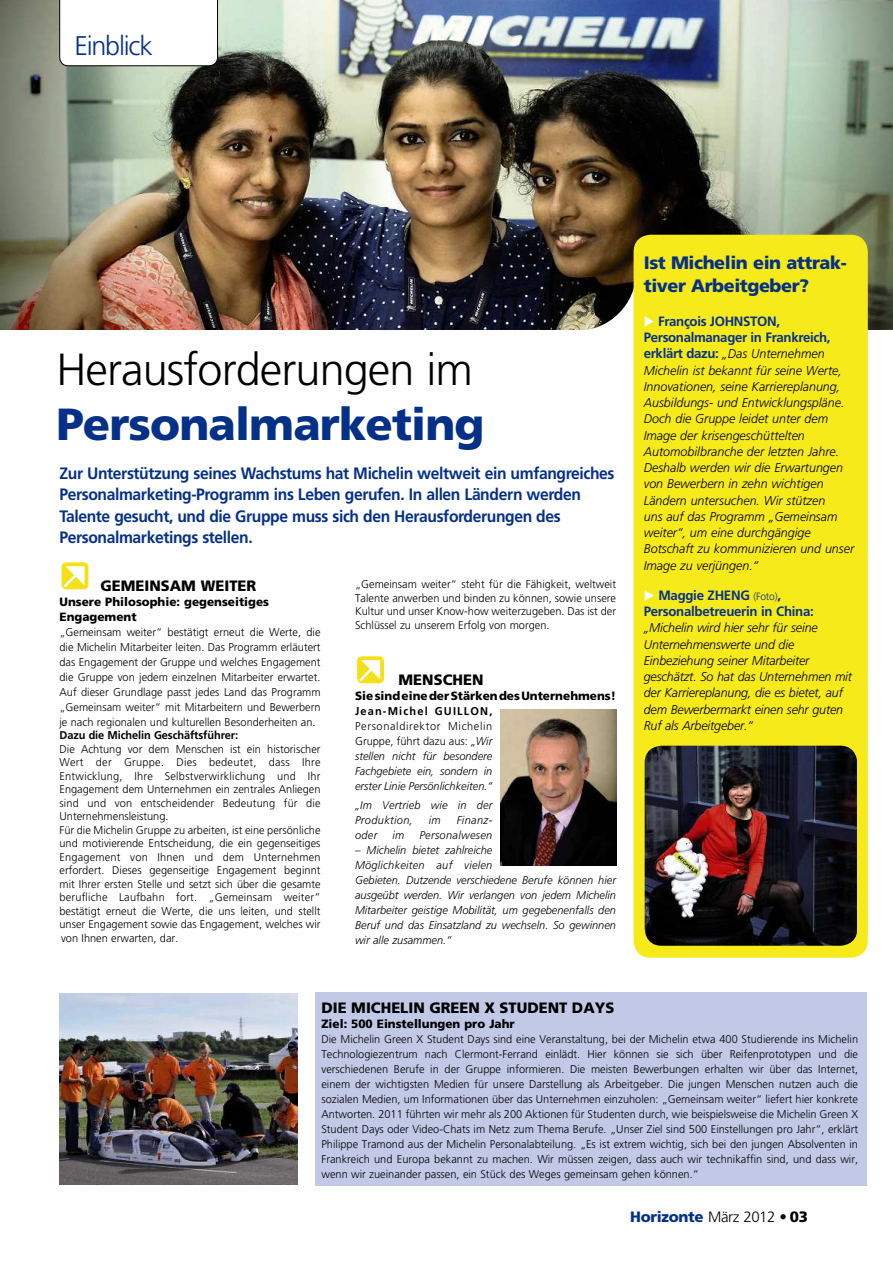
<style>
.page{position:relative;width:893px;height:1263px;background:#fff}
.page>*{position:absolute;margin:0;border:0;box-sizing:border-box;transform-origin:0 0}
.t1{font:300 45px "Frutiger";letter-spacing:-.02em;color:#000}
.t2{font:900 45px "Frutiger";letter-spacing:-.02em;color:#053087}
.t3{font:300 27px "Frutiger";letter-spacing:-.045em;color:#053087}
.t4{font:900 18px/22.8px "Frutiger";letter-spacing:-.025em;color:#053087}
.t5{font:700 16.5px/21.3px "Frutiger";letter-spacing:-.025em;color:#053087;scale:.95 1}
.t6{font:900 15px "Frutiger";color:#000}
.t7{font:900 15px "Frutiger";letter-spacing:-.02em;color:#053087}
.t8{font:700 13.5px/16.2px "Frutiger";letter-spacing:-.025em;color:#053087}
.t9{font:italic 300 12.75px/16.2px "Frutiger";color:#000}
.t10{font:900 12px/15px "Frutiger";color:#000}
.t11{font:300 11.25px/13.5px "Frutiger";color:#000;text-align:justify}
.t12{font:italic 300 11.25px/15px "Frutiger";color:#000}
.t13{font:700 11.25px "Frutiger";letter-spacing:-.01em;color:#000}
.t14{font:700 11.25px "Frutiger";letter-spacing:.105em;color:#000}
.t15{font:italic 300 11.25px "Frutiger";letter-spacing:.03em;color:#000}
.s1{font-style:normal}
.s2{color:#fff}
.s3{font-weight:700;font-style:normal;font-size:13.5px;color:#053087}
.s4{font-weight:300;font-size:10.5px}
.s5{font-weight:300;color:#000}
.s6{font-weight:700;color:#000}
.s7{color:#000}
</style>
<div class="page">
<div style="left:315px;top:992px;width:552px;height:193px;background:#c1c9e7"></div>
<img style="left:0;top:0;width:893px;height:329px">
<svg style="left:60px;top:0;width:158px;height:66px"></svg>
<div style="left:62px;top:562px;width:26px;height:27px;background:#f5e016;border-radius:5px"></div>
<svg style="left:64px;top:566px;width:21px;height:21px"></svg>
<div style="left:357px;top:656px;width:27px;height:27px;background:#f5e016;border-radius:5px"></div>
<svg style="left:359px;top:660px;width:21px;height:21px"></svg>
<svg style="left:577px;top:271px;width:57px;height:60px"></svg>
<div style="left:634px;top:235px;width:234px;height:723px;background:#f6ea1a;border-radius:17px"></div>
<img style="left:645px;top:746px;width:212px;height:200px;border-radius:17px">
<img style="left:501px;top:710px;width:116px;height:155px">
<img style="left:60px;top:994px;width:238px;height:190px">
<h2 class="t3" style="left:74px;top:35px;width:80px">Einblick</h2>
<h1 class="t1" style="left:56px;top:351px;width:418px">Herausforderungen im</h1>
<h1 class="t2" style="left:56px;top:405px;width:430px">Personalmarketing</h1>
<p class="t5" style="left:60px;top:464px;width:586px">Zur Unterstützung seines Wachstums hat Michelin weltweit ein umfangreiches Personalmarketing-Programm ins Leben gerufen. In allen Ländern werden Talente gesucht, und die Gruppe muss sich den Herausforderungen des Personalmarketings stellen.</p>
<h3 class="t6" style="left:100px;top:579px;width:158px">GEMEINSAM WEITER</h3>
<p class="t10" style="left:60px;top:595px;width:211px">Unsere Philosophie: gegenseitiges<br>Engagement</p>
<p class="t11" style="left:60px;top:625px;width:263px;line-height:15px">„Gemeinsam weiter“ bestätigt erneut die Werte, die die Michelin Mitarbeiter leiten. Das Programm erläutert das Engagement der Gruppe und welches Engagement die Gruppe von jedem einzelnen Mitarbeiter erwartet.<br>Auf dieser Grundlage passt jedes Land das Programm „Gemeinsam weiter“ mit Mitarbeitern und Bewerbern je nach regionalen und kulturellen Besonderheiten an.</p>
<p class="t13" style="left:60px;top:730px;width:180px">Dazu die Michelin Geschäftsführer:</p>
<p class="t11" style="left:60px;top:743px;width:263px;text-align:left">Die Achtung vor dem Menschen ist ein historischer Wert der Gruppe. Dies bedeutet, dass Ihre Entwicklung, Ihre Selbstverwirklichung und Ihr Engagement dem Unternehmen ein zentrales Anliegen sind und von entscheidender Bedeutung für die Unternehmensleistung.<br>Für die Michelin Gruppe zu arbeiten, ist eine persönliche und motivierende Entscheidung, die ein gegenseitiges Engagement von Ihnen und dem Unternehmen erfordert. Dieses gegenseitige Engagement beginnt mit Ihrer ersten Stelle und setzt sich über die gesamte berufliche Laufbahn fort. „Gemeinsam weiter” bestätigt erneut die Werte, die uns leiten, und stellt unser Engagement sowie das Engagement, welches wir von Ihnen erwarten, dar.</p>
<p class="t11" style="left:355px;top:578px;width:262px">„Gemeinsam weiter“ steht für die Fähigkeit, weltweit Talente anwerben und binden zu können, sowie unsere Kultur und unser Know-how weiterzugeben. Das ist der Schlüssel zu unserem Erfolg von morgen.</p>
<h3 class="t6" style="left:399px;top:673px;width:86px">MENSCHEN</h3>
<p class="t10" style="left:355px;top:689px;width:262px">Sie sind eine der Stärken des Unternehmens!</p>
<p class="t14" style="left:355px;top:706px;width:139px">Jean-Michel GUILLON,</p>
<p class="t12" style="left:355px;top:719px;width:139px;text-align:justify"><span class="s1">Personaldirektor Michelin Gruppe, führt dazu aus:</span> „ Wir stellen nicht für besondere Fachgebiete ein, sondern in erster Linie Persönlichkeiten.“</p>
<p class="t12" style="left:355px;top:798px;width:139px">„ Im Vertrieb wie in der<br>Produktion,</p>
<p class="t12" style="left:429px;top:813px;width:13px">im</p>
<p class="t12" style="left:457px;top:813px;width:37px">Finanz-</p>
<p class="t12" style="left:355px;top:828px;width:24px">oder</p>
<p class="t12" style="left:392px;top:828px;width:13px">im</p>
<p class="t15" style="left:419px;top:830px;width:74px">Personalwesen</p>
<p class="t12" style="left:355px;top:843px;width:262px">– Michelin bietet zahlreiche<br>Möglichkeiten auf vielen<br>Gebieten. Dutzende verschiedene Berufe können hier ausgeübt werden. Wir verlangen von jedem Michelin Mitarbeiter geistige Mobilität, um gegebenenfalls den Beruf und das Einsatzland zu wechseln. So gewinnen wir alle zusammen.“</p>
<h3 class="t4" style="left:644px;top:253px;width:204px">Ist Michelin ein attrak&shy;tiver Arbeitgeber?</h3>
<p class="t8" style="left:644px;top:314px;width:188px"><span class="s2">◆</span> François JOHNSTON,<br>Personalmanager in Frankreich,</p>
<p class="t9" style="left:644px;top:347px;width:212px"><span class="s3">erklärt dazu:</span> „ Das Unternehmen Michelin ist bekannt für seine Werte, Innovationen, seine Karriereplanung, Ausbildungs- und Entwicklungspläne.<br>Doch die Gruppe leidet unter dem Image der krisengeschüttelten Automobilbranche der letzten Jahre.<br>Deshalb werden wir die Erwartungen von Bewerbern in zehn wichtigen Ländern untersuchen. Wir stützen<br>uns auf das Programm „ Gemeinsam weiter“, um eine durchgängige Botschaft zu kommunizieren und unser Image zu verjüngen.“</p>
<p class="t8" style="left:644px;top:588px;width:172px"><span class="s2">◆</span> Maggie ZHENG <span class="s4">(Foto)</span>,<br>Personalbetreuerin in China:</p>
<p class="t9" style="left:644px;top:621px;width:210px">„ Michelin wird hier sehr für seine Unternehmenswerte und die Einbeziehung seiner Mitarbeiter geschätzt. So hat das Unternehmen mit der Karriereplanung, die es bietet, auf dem Bewerbermarkt einen sehr guten Ruf als Arbeitgeber.“</p>
<h3 class="t6" style="left:321px;top:1001px;width:294px">DIE MICHELIN GREEN X STUDENT DAYS</h3>
<p class="t10" style="left:321px;top:1017px;width:195px">Ziel: 500 Einstellungen pro Jahr</p>
<p class="t11" style="left:321px;top:1032px;width:538px;line-height:15px">Die Michelin Green X Student Days sind eine Veranstaltung, bei der Michelin etwa 400 Studierende ins Michelin Technologiezentrum nach Clermont-Ferrand einlädt. Hier können sie sich über Reifenprototypen und die verschiedenen Berufe in der Gruppe informieren. Die meisten Bewerbungen erhalten wir über das Internet, einem der wichtigsten Medien für unsere Darstellung als Arbeitgeber. Die jungen Menschen nutzen auch die sozialen Medien, um Informationen über das Unternehmen einzuholen: „Gemeinsam weiter“ liefert hier konkrete Antworten. 2011 führten wir mehr als 200 Aktionen für Studenten durch, wie beispielsweise die Michelin Green X Student Days oder Video-Chats im Netz zum Thema Berufe. „Unser Ziel sind 500 Einstellungen pro Jahr“, erklärt Philippe Tramond aus der Michelin Personalabteilung. „Es ist extrem wichtig, sich bei den jungen Absolventen in Frankreich und Europa bekannt zu machen. Wir müssen zeigen, dass auch wir technikaffin sind, und dass wir, wenn wir zueinander passen, ein Stück des Weges gemeinsam gehen können.“</p>
<h3 class="t7" style="left:630px;top:1210px;width:179px">Horizonte <span class="s5">März 2012</span> <span class="s6">•</span> <span class="s7">03</span></h3>
</div>
